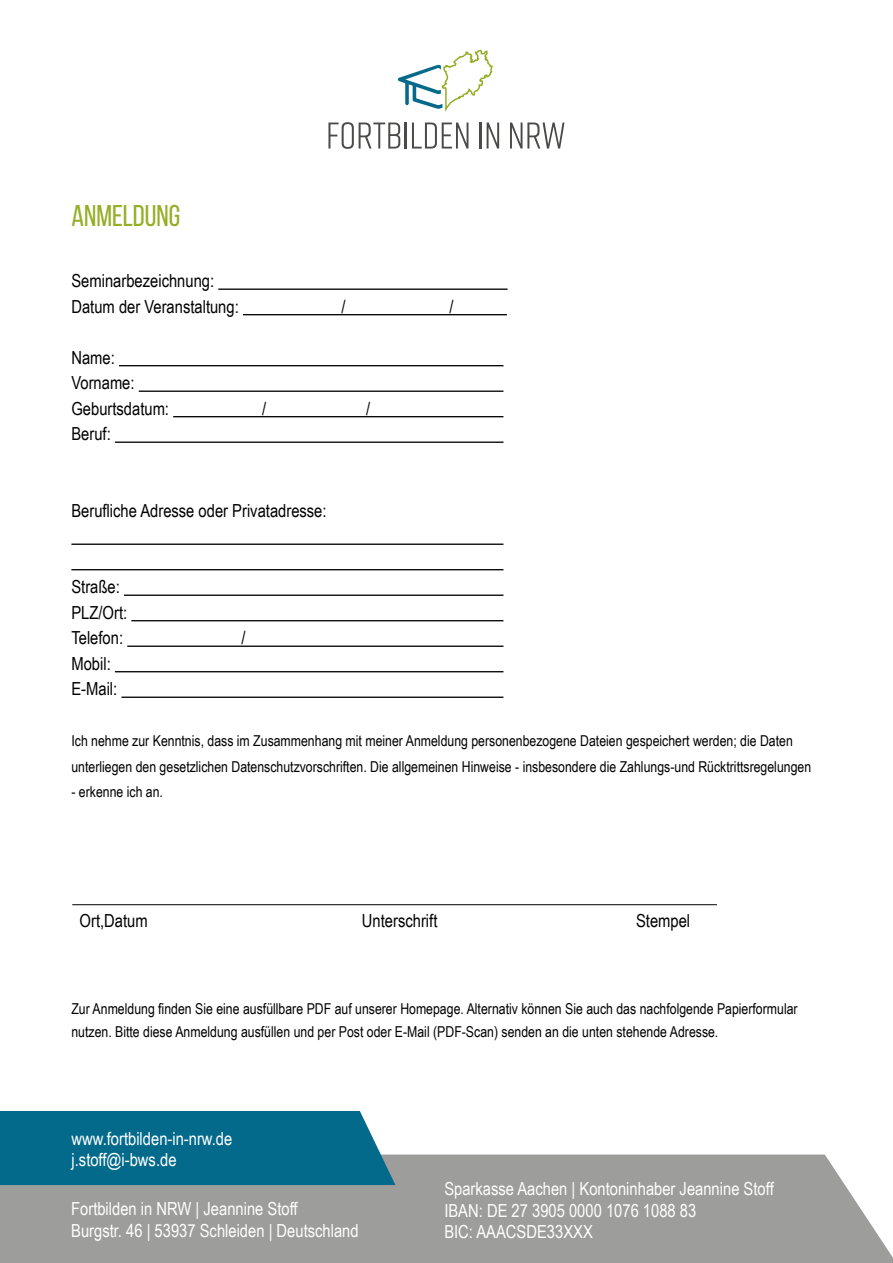
<style>
.page{position:relative;width:893px;height:1263px;background:#fff}
.page>*{position:absolute;margin:0;border:0;box-sizing:border-box;transform-origin:0 0}
.t1{font:30px "Bebas Neue";color:#94ae26}
.t2{font:18px/21.6px "Arial Narrow";color:#fff}
.t3{font:18px/25.5px "Arial Narrow";color:#000}
.t4{font:15px/25.5px "Arial Narrow";color:#000}
</style>
<div class="page">
<svg style="left:328px;top:122px;width:72px;height:27px"></svg>
<hr style="left:405px;top:123px;width:2px;height:26px;background:#4a4a49">
<svg style="left:412px;top:123px;width:56px;height:26px"></svg>
<hr style="left:479px;top:123px;width:2px;height:26px;background:#4a4a49">
<svg style="left:487px;top:123px;width:12px;height:26px"></svg>
<svg style="left:510px;top:123px;width:54px;height:26px"></svg>
<svg style="left:398px;top:49px;width:95px;height:62px"></svg>
<div style="left:0;top:1154px;width:893px;height:109px;background:#9d9d9c"></div>
<hr style="left:218px;top:288px;width:290px;height:2px;background:#000">
<hr style="left:243px;top:314px;width:264px;height:1px;background:#000">
<hr style="left:119px;top:365px;width:384px;height:1px;background:#000">
<hr style="left:139px;top:390px;width:364px;height:2px;background:#000">
<hr style="left:173px;top:416px;width:330px;height:1px;background:#000">
<hr style="left:115px;top:441px;width:388px;height:2px;background:#000">
<hr style="left:71px;top:543px;width:432px;height:2px;background:#000">
<hr style="left:71px;top:569px;width:432px;height:1px;background:#000">
<hr style="left:124px;top:594px;width:379px;height:2px;background:#000">
<hr style="left:131px;top:620px;width:372px;height:1px;background:#000">
<hr style="left:127px;top:645px;width:376px;height:2px;background:#000">
<hr style="left:115px;top:671px;width:388px;height:1px;background:#000">
<hr style="left:121px;top:696px;width:382px;height:2px;background:#000">
<hr style="left:72px;top:904px;width:645px;height:1px;background:#000">
<div style="left:0;top:1111px;width:395px;height:74px;background:#046a8b"></div>
<h1 class="t1" style="left:71px;top:199px;width:110px">ANMELDUng</h1>
<p class="t3" style="left:71px;top:267px;width:169px">Seminarbezeichnung:<br>Datum der Veranstaltung:</p>
<p class="t3" style="left:71px;top:344px;width:99px">Name:<br>Vorname:<br>Geburtsdatum:</p>
<p class="t3" style="left:71px;top:421px;width:41px">Beruf:</p>
<p class="t3" style="left:341px;top:293px;width:6px">/</p>
<p class="t3" style="left:449px;top:293px;width:6px">/</p>
<p class="t3" style="left:262px;top:395px;width:6px">/</p>
<p class="t3" style="left:366px;top:395px;width:6px">/</p>
<p class="t3" style="left:71px;top:497px;width:257px">Berufliche Adresse oder Privatadresse:</p>
<p class="t3" style="left:71px;top:574px;width:57px">Straße:<br>PLZ/Ort:<br>Telefon:</p>
<p class="t3" style="left:242px;top:625px;width:6px">/</p>
<p class="t3" style="left:71px;top:650px;width:47px">Mobil:<br>E-Mail:</p>
<p class="t4" style="left:71px;top:728px;width:741px">Ich nehme zur Kenntnis, dass im Zusammenhang mit meiner Anmeldung personenbezogene Dateien gespeichert werden; die Daten unterliegen den gesetzlichen Datenschutzvorschriften. Die allgemeinen Hinweise - insbesondere die Zahlungs-und Rücktrittsregelungen</p>
<p class="t4" style="left:71px;top:779px;width:93px">- erkenne ich an.</p>
<p class="t3" style="left:80px;top:907px;width:70px">Ort,Datum</p>
<p class="t3" style="left:362px;top:907px;width:77px">Unterschrift</p>
<p class="t3" style="left:636px;top:907px;width:56px">Stempel</p>
<p class="t4" style="left:71px;top:997px;width:728px;line-height:22.5px">Zur Anmeldung finden Sie eine ausfüllbare PDF auf unserer Homepage. Alternativ können Sie auch das nachfolgende Papierformular nutzen. Bitte diese Anmeldung ausfüllen und per Post oder E-Mail (PDF-Scan) senden an die unten stehende Adresse.</p>
<p class="t2" style="left:72px;top:1127px;width:162px">www.fortbilden-in-nrw.de j.stoff@i-bws.de</p>
<p class="t2" style="left:71px;top:1197px;width:289px">Fortbilden in NRW | Jeannine Stoff<br>Burgstr. 46 | 53937 Schleiden | Deutschland</p>
<p class="t2" style="left:444px;top:1177px;width:331px">Sparkasse Aachen | Kontoninhaber Jeannine Stoff<br>IBAN: DE 27 3905 0000 1076 1088 83<br>BIC: AAACSDE33XXX</p>
</div>
